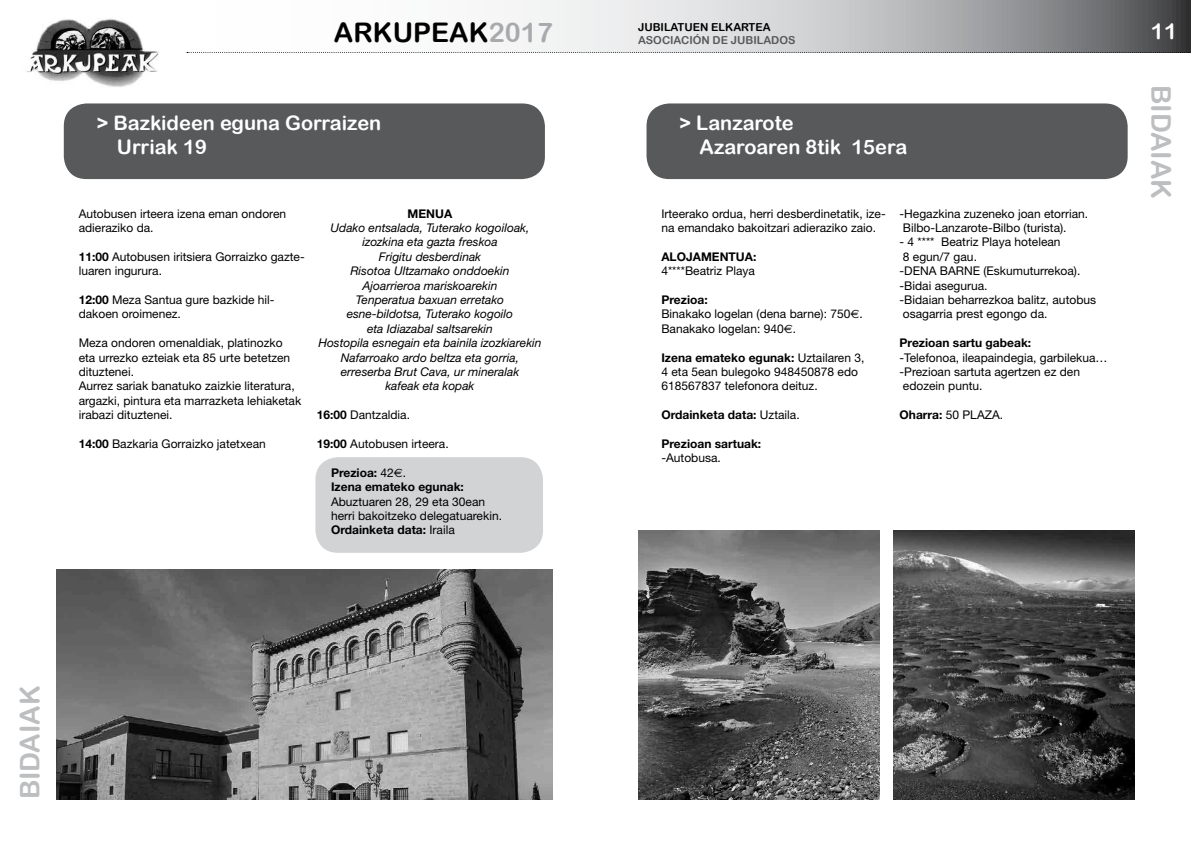
<style>
.page{position:relative;width:1191px;height:842px;background:#fff}
.page>*{position:absolute;margin:0;border:0;box-sizing:border-box;transform-origin:0 0}
.t1{font:27px "Arial Rounded MT Bold";color:#bcbec0}
.t2{font:27px "Arial Rounded MT Bold";color:#000}
.t3{font:22px "Arial Rounded MT Bold";color:#fff}
.t4{font:20px/24px "Arial Rounded MT Bold";color:#fff}
.t5{font:12px/14.4px "Helvetica Neue";color:#000}
.t6{font:italic 12px/14.4px "Helvetica Neue";color:#000;text-align:center}
.t7{font:700 12px/14.4px "Helvetica Neue";color:#000}
.t8{font:11px "Arial Rounded MT Bold";color:#58595b}
.t9{font:11px "Arial Rounded MT Bold";color:#000}
.s1{color:#a7a9ac}
.s2{font-weight:700}
.s3{font-weight:400}
.s4{font-family:"Euro Sans";font-weight:400}
.s5{font-family:"Euro Sans"}
</style>
<div class="page">
<svg style="left:186px;top:0;width:1005px;height:53px"></svg>
<img style="left:26px;top:18px;width:133px;height:69px">
<svg style="left:187px;top:52px;width:1004px;height:1px"></svg>
<div style="left:64px;top:103px;width:481px;height:76px;background:#58595b;border-radius:23px"></div>
<div style="left:315px;top:457px;width:228px;height:96px;background:#d1d3d4;border-radius:23px"></div>
<div style="left:646px;top:103px;width:481px;height:76px;background:#58595b;border-radius:23px"></div>
<img style="left:638px;top:530px;width:241px;height:269px">
<img style="left:893px;top:530px;width:241px;height:269px">
<img style="left:57px;top:570px;width:496px;height:229px">
<p class="t9" style="left:638px;top:20px;width:134px">JUBILATUEN ELKARTEA</p>
<h1 class="t2" style="left:334px;top:17px;width:220px">ARKUPEAK<span class="s1">2017</span></h1>
<p class="t8" style="left:638px;top:33px;width:159px">ASOCIACIÓN DE JUBILADOS</p>
<h2 class="t3" style="left:1151px;top:18px;width:28px">11</h2>
<h3 class="t4" style="left:117px;top:111px;width:266px;text-indent:-20px">&gt; Bazkideen eguna Gorraizen<br>Urriak 19</h3>
<p class="t5" style="left:79px;top:206px;width:209px">Autobusen irteera izena eman ondoren adieraziko da.</p>
<p class="t5" style="left:79px;top:249px;width:227px"><span class="s2">11:00</span> Autobusen iritsiera Gorraizko gazte&shy;luaren ingurura.</p>
<p class="t5" style="left:79px;top:292px;width:197px"><span class="s2">12:00</span> Meza Santua gure bazkide hil&shy;dakoen oroimenez.</p>
<p class="t5" style="left:79px;top:336px;width:224px">Meza ondoren omenaldiak, platinozko eta urrezko ezteiak eta 85 urte betetzen dituztenei.<br>Aurrez sariak banatuko zaizkie literatura, argazki, pintura eta marrazketa lehiaketak irabazi dituztenei.</p>
<p class="t5" style="left:79px;top:436px;width:189px"><span class="s2">14:00</span> Bazkaria Gorraizko jatetxean</p>
<p class="t7" style="left:407px;top:206px;width:46px">MENUA</p>
<p class="t6" style="left:318px;top:220px;width:224px">Udako entsalada, Tuterako kogoiloak, izozkina eta gazta freskoa<br>Frigitu desberdinak<br>Risotoa Ultzamako onddoekin<br>Ajoarrieroa mariskoarekin<br>Tenperatua baxuan erretako esne-bildotsa, Tuterako kogoilo<br>eta Idiazabal saltsarekin<br>Hostopila esnegain eta bainila izozkiarekin<br>Nafarroako ardo beltza eta gorria, erreserba Brut Cava, ur mineralak<br>kafeak eta kopak</p>
<p class="t5" style="left:317px;top:407px;width:95px"><span class="s2">16:00</span> Dantzaldia.</p>
<p class="t5" style="left:317px;top:436px;width:133px"><span class="s2">19:00</span> Autobusen irteera.</p>
<p class="t7" style="left:331px;top:465px;width:134px">Prezioa: <span class="s3">42</span><span class="s4">€</span><span class="s3">.<br></span>Izena emateko egunak:</p>
<p class="t5" style="left:331px;top:494px;width:172px">Abuztuaren 28, 29 eta 30ean herri bakoitzeko delegatuarekin.<br><span class="s2">Ordainketa data:</span> Iraila</p>
<h3 class="t4" style="left:699px;top:111px;width:209px;text-indent:-20px">&gt; Lanzarote<br>Azaroaren 8tik 15era</h3>
<p class="t5" style="left:661px;top:206px;width:226px">Irteerako ordua, herri desberdinetatik, ize&shy;na emandako bakoitzari adieraziko zaio.</p>
<p class="t7" style="left:661px;top:249px;width:96px">ALOJAMENTUA:</p>
<p class="t5" style="left:661px;top:264px;width:95px">4****Beatriz Playa</p>
<p class="t5" style="left:661px;top:292px;width:203px"><span class="s2">Prezioa:<br></span>Binakako logelan (dena barne): 750<span class="s5">€</span>.<br>Banakako logelan: 940<span class="s5">€</span>.</p>
<p class="t5" style="left:661px;top:350px;width:204px"><span class="s2">Izena emateko egunak:</span> Uztailaren 3,<br>4 eta 5ean bulegoko 948450878 edo<br>618567837 telefonora deituz.</p>
<p class="t7" style="left:661px;top:407px;width:140px">Ordainketa data: <span class="s3">Uztaila.</span></p>
<p class="t7" style="left:661px;top:436px;width:101px">Prezioan sartuak:</p>
<p class="t5" style="left:661px;top:451px;width:61px">-Autobusa.</p>
<p class="t5" style="left:899px;top:206px;width:190px">-Hegazkina zuzeneko joan etorrian.<br>Bilbo-Lanzarote-Bilbo (turista).</p>
<p class="t5" style="left:899px;top:235px;width:198px">- 4 **** Beatriz Playa hotelean<br>8 egun/7 gau.<br>-DENA BARNE (Eskumuturrekoa). -Bidai asegurua.<br>-Bidaian beharrezkoa balitz, autobus osagarria prest egongo da.</p>
<p class="t7" style="left:899px;top:335px;width:133px">Prezioan sartu gabeak:</p>
<p class="t5" style="left:899px;top:350px;width:209px">-Telefonoa, ileapaindegia, garbilekua… -Prezioan sartuta agertzen ez den edozein puntu.</p>
<p class="t5" style="left:899px;top:408px;width:105px"><span class="s2">Oharra:</span> 50 PLAZA.</p>
<h1 class="t1" style="left:1177px;top:85px;width:116px;rotate:90deg">BIDAIAK</h1>
<h1 class="t1" style="left:14px;top:799px;width:116px;rotate:-90deg">BIDAIAK</h1>
</div>
